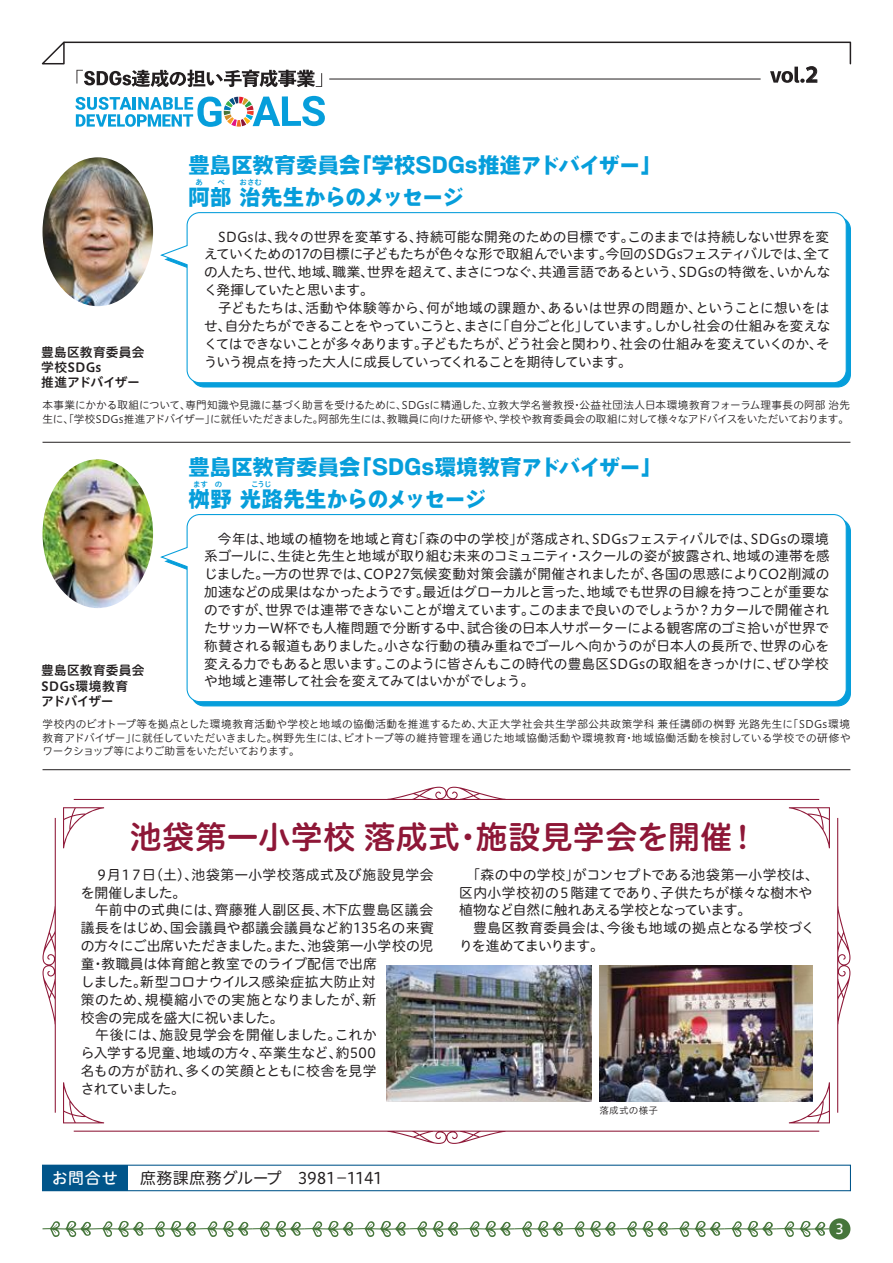
<style>
.page{position:relative;width:893px;height:1263px;background:#fff}
.page>*{position:absolute;margin:0;border:0;box-sizing:border-box;transform-origin:0 0}
.t1{font:31.95px "Hiragino UD Sans R Std W6";letter-spacing:.015em;color:#8e1737}
.t2{font:700 22.8px "Webb Ellis Cup";color:#231f20}
.t3{font:700 21.3px/32px "VDL V7 Gothic Extra";letter-spacing:.005em;color:#069edb}
.t4{font:15.9px "Hiragino UD Sans R Std W4";letter-spacing:-.005em;color:#231f20}
.t5{font:15.9px "Hiragino UD Sans R Std W5";color:#fff}
.t6{font:13.8px/17.9px "Hiragino UD Sans R Std W4";letter-spacing:.005em;color:#231f20}
.t7{font:13.8px "Hiragino UD Sans Std W5";color:#fff}
.t8{font:13.65px/17.9px "Hiragino UD Sans R Std W4";letter-spacing:-.02em;color:#231f20}
.t9{font:12.75px/15.3px "Hiragino UD Sans R Std W6";letter-spacing:.015em;color:#231f20}
.t10{font:10.65px/13.6px "Hiragino UD Sans R Std W3";letter-spacing:-.005em;color:#231f20}
.t11{font:9.6px "Hiragino UD Sans Std W3";letter-spacing:.025em;color:#231f20}
.t12{font:7.5px "Hiragino UD Sans R Std W6";letter-spacing:-.035em;color:#069edb}
</style>
<div class="page">
<svg style="left:74px;top:787px;width:745px;height:13px"></svg>
<svg style="left:74px;top:1130px;width:745px;height:14px"></svg>
<svg style="left:837px;top:818px;width:13px;height:295px"></svg>
<svg style="left:43px;top:818px;width:13px;height:295px"></svg>
<svg style="left:63px;top:807px;width:41px;height:41px"></svg>
<svg style="left:789px;top:807px;width:41px;height:41px"></svg>
<svg style="left:789px;top:1082px;width:41px;height:41px"></svg>
<svg style="left:63px;top:1082px;width:41px;height:41px"></svg>
<div style="left:195px;top:220px;width:656px;height:167px;background:#069edb"></div>
<svg style="left:160px;top:212px;width:687px;height:172px"></svg>
<div style="left:195px;top:522px;width:656px;height:184px;background:#069edb"></div>
<svg style="left:160px;top:514px;width:687px;height:189px"></svg>
<div style="left:42px;top:1165px;width:809px;height:26px;border:1px solid #01558a"></div>
<div style="left:43px;top:1165px;width:85px;height:26px;background:#01558a"></div>
<svg style="left:75px;top:96px;width:250px;height:31px"></svg>
<hr style="left:43px;top:769px;width:807px;height:1px;background:#231f20">
<hr style="left:43px;top:442px;width:807px;height:1px;background:#231f20">
<img style="left:43px;top:157px;width:110px;height:149px">
<img style="left:43px;top:459px;width:110px;height:149px">
<svg style="left:41px;top:41px;width:811px;height:46px"></svg>
<svg style="left:43px;top:1220px;width:786px;height:17px"></svg>
<div style="left:829px;top:1218px;width:21px;height:21px;background:#46763b;border-radius:50%"></div>
<img style="left:387px;top:965px;width:204px;height:136px">
<img style="left:600px;top:965px;width:212px;height:136px">
<p class="t9" style="left:41px;top:343px;width:105px">豊島区教育委員会学校SDGs<br>推進アドバイザー</p>
<h3 class="t3" style="left:189px;top:148px;width:475px">豊島区教育委員会「学校SDGs推進アドバイザー」阿部 治先生からのメッセージ</h3>
<p class="t12" style="left:195px;top:177px;width:68px">あ　　べ　　おさむ</p>
<h2 class="t2" style="left:806px;top:59px;width:13px">2</h2>
<p class="t8" style="left:204px;top:227px;width:628px">　SDGsは、我々の世界を変革する、持続可能な開発のための目標です。このままでは持続しない世界を変えていくための17の目標に子どもたちが色々な形で取組んでいます。今回のSDGsフェスティバルでは、全ての人たち、世代、地域、職業、世界を超えて、まさにつなぐ、共通言語であるという、SDGsの特徴を、いかんなく発揮していたと思います。<br>　子どもたちは、活動や体験等から、何が地域の課題か、あるいは世界の問題か、ということに想いをはせ、自分たちができることをやっていこうと、まさに「自分ごと化」しています。しかし社会の仕組みを変えなくてはできないことが多々あります。子どもたちが、どう社会と関わり、社会の仕組みを変えていくのか、そういう視点を持った大人に成長していってくれることを期待しています。</p>
<p class="t10" style="left:43px;top:398px;width:809px">本事業にかかる取組について、専門知識や見識に基づく助言を受けるために、SDGsに精通した、立教大学名誉教授・公益社団法人日本環境教育フォーラム理事長の阿部 治先生に、「学校SDGs推進アドバイザー」に就任いただきました。阿部先生には、教職員に向けた研修や、学校や教育委員会の取組に対して様々なアドバイスをいただいております。</p>
<p class="t9" style="left:41px;top:662px;width:105px">豊島区教育委員会<br>SDGs環境教育<br>アドバイザー</p>
<h3 class="t3" style="left:189px;top:450px;width:475px">豊島区教育委員会「SDGs環境教育アドバイザー」桝野 光路先生からのメッセージ</h3>
<p class="t12" style="left:193px;top:479px;width:80px">ます　の　　　　こうじ</p>
<p class="t8" style="left:204px;top:529px;width:627px;text-align:justify">　今年は、地域の植物を地域と育む「森の中の学校」が落成され、SDGsフェスティバルでは、SDGsの環境系ゴールに、生徒と先生と地域が取り組む未来のコミュニティ・スクールの姿が披露され、地域の連帯を感じました。一方の世界では、COP27気候変動対策会議が開催されましたが、各国の思惑によりCO2削減の加速などの成果はなかったようです。最近はグローカルと言った、地域でも世界の目線を持つことが重要なのですが、世界では連帯できないことが増えています。このままで良いのでしょうか？カタールで開催されたサッカーＷ杯でも人権問題で分断する中、試合後の日本人サポーターによる観客席のゴミ拾いが世界で称賛される報道もありました。小さな行動の積み重ねでゴールへ向かうのが日本人の長所で、世界の心を変える力でもあると思います。このように皆さんもこの時代の豊島区SDGsの取組をきっかけに、ぜひ学校や地域と連帯して社会を変えてみてはいかがでしょう。</p>
<p class="t10" style="left:43px;top:717px;width:810px;text-align:justify">学校内のビオトープ等を拠点とした環境教育活動や学校と地域の協働活動を推進するため、大正大学社会共生学部公共政策学科 兼任講師の桝野 光路先生に「SDGs環境教育アドバイザー」に就任していただいきました。桝野先生には、ビオトープ等の維持管理を通じた地域協働活動や環境教育・地域協働活動を検討している学校での研修やワークショップ等によりご助言をいただいております。</p>
<h1 class="t1" style="left:130px;top:813px;width:630px">池袋第一小学校 落成式・施設見学会を開催！</h1>
<p class="t6" style="left:459px;top:865px;width:361px">　「森の中の学校」がコンセプトである池袋第一小学校は、区内小学校初の５階建てであり、子供たちが様々な樹木や植物など自然に触れあえる学校となっています。<br>　豊島区教育委員会は、今後も地域の拠点となる学校づくりを進めてまいります。</p>
<p class="t6" style="left:81px;top:865px;width:355px">　９月１７日（土）、池袋第一小学校落成式及び施設見学会を開催しました。<br>　午前中の式典には、齊藤雅人副区長、木下広豊島区議会議長をはじめ、国会議員や都議会議員など約135名の来賓の方々にご出席いただきました。また、池袋第一小学校の児童・教職員は体育館と教室でのライブ配信で出席<br>しました。新型コロナウイルス感染症拡大防止対<br>策のため、規模縮小での実施となりましたが、新<br>校舎の完成を盛大に祝いました。<br>　午後には、施設見学会を開催しました。これか<br>ら入学する児童、地域の方々、卒業生など、約500<br>名もの方が訪れ、多くの笑顔とともに校舎を見学<br>されていました。</p>
<p class="t5" style="left:52px;top:1166px;width:67px">お問合せ</p>
<p class="t4" style="left:140px;top:1166px;width:244px">庶務課庶務グループ　3981－1141</p>
<p class="t11" style="left:600px;top:1103px;width:60px">落成式の様子</p>
<p class="t7" style="left:836px;top:1219px;width:10px">3</p>
</div>
